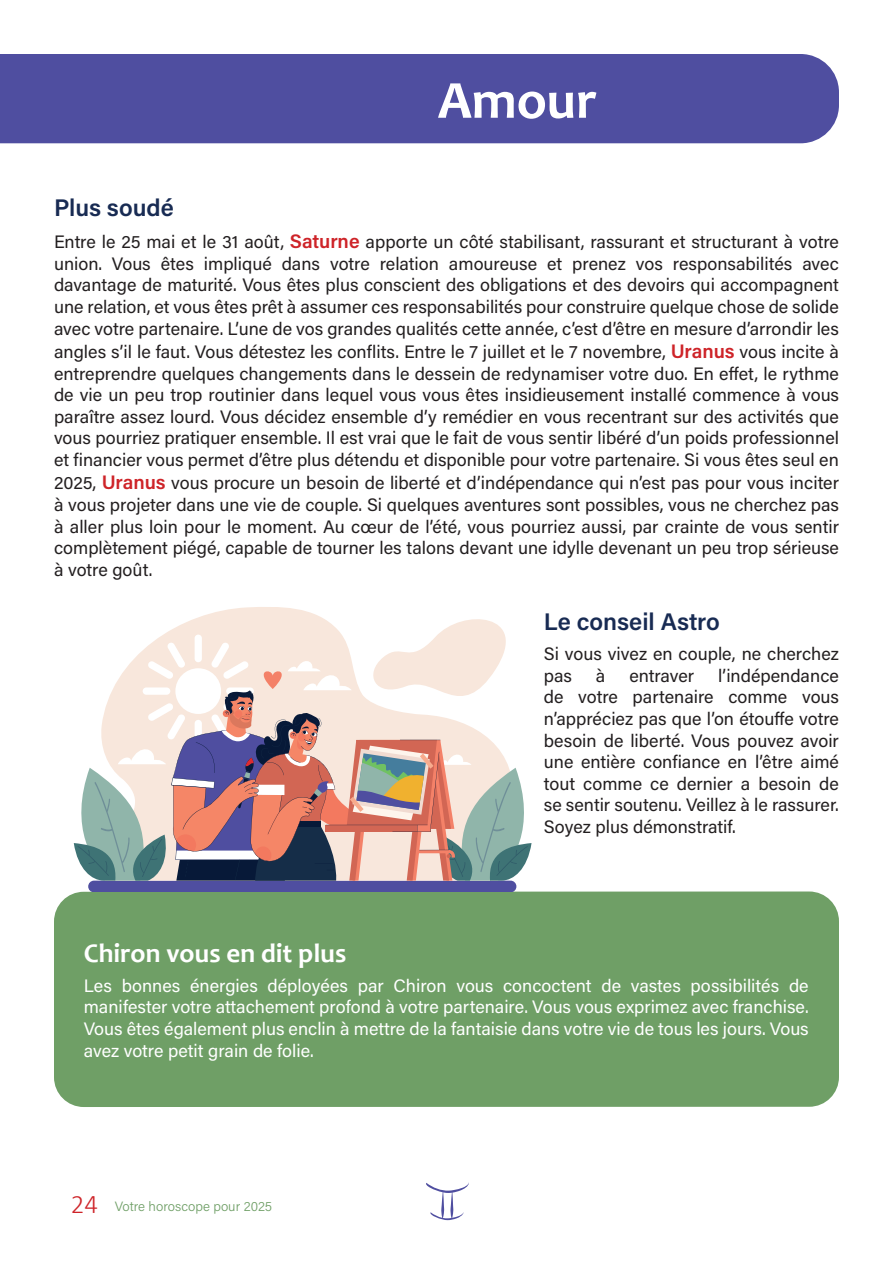
<style>
.page{position:relative;width:893px;height:1263px;background:#fff}
.page>*{position:absolute;margin:0;border:0;box-sizing:border-box;transform-origin:0 0}
.t1{font:700 54px "Candara";color:#fff}
.t2{font:700 27px "Candara";color:#fff}
.t3{font:600 24px "Acumin Pro";color:#182b53}
.t4{font:18px/21.6px "Acumin Pro";color:#231f20;text-align:justify}
.t5{font:18px/21.6px "Acumin Pro";color:#fff;text-align:justify}
.t6{font:300 13.5px "Acumin Pro";color:#6f9f66}
.s1{font-weight:600;font-size:19.5px;color:#ce2429}
.s2{font-family:"Calibri";font-size:27px;color:#ce2429}
</style>
<div class="page">
<svg style="left:426px;top:1182px;width:43px;height:38px"></svg>
<div style="left:54px;top:891px;width:785px;height:216px;background:#6f9f66;border-radius:30px"></div>
<div style="left:0;top:54px;width:839px;height:89px;background:#4f4ea0"></div>
<div style="left:88px;top:881px;width:428px;height:10px;background:#4f4ea0;border-radius:6px"></div>
<svg style="left:73px;top:607px;width:459px;height:274px"></svg>
<h1 class="t1" style="left:438px;top:66px;width:161px">Amour</h1>
<h3 class="t3" style="left:54px;top:191px;width:121px">Plus soudé</h3>
<p class="t4" style="left:54px;top:230px;width:786px">Entre le 25 mai et le 31 août, <span class="s1">Saturne</span> apporte un côté stabilisant, rassurant et structurant à votre union. Vous êtes impliqué dans votre relation amoureuse et prenez vos responsabilités avec davantage de maturité. Vous êtes plus conscient des obligations et des devoirs qui accompagnent une relation, et vous êtes prêt à assumer ces responsabilités pour construire quelque chose de solide avec votre partenaire. L’une de vos grandes qualités cette année, c’est d’être en mesure d’arrondir les</p>
<p class="t4" style="left:54px;top:340px;width:787px">angles s’il le faut. Vous détestez les conflits. Entre le 7 juillet et le 7 novembre, <span class="s1">Uranus</span> vous incite à entreprendre quelques changements dans le dessein de redynamiser votre duo. En effet, le rythme de vie un peu trop routinier dans lequel vous vous êtes insidieusement installé commence à vous paraître assez lourd. Vous décidez ensemble d’y remédier en vous recentrant sur des activités que vous pourriez pratiquer ensemble. Il est vrai que le fait de vous sentir libéré d’un poids professionnel et financier vous permet d’être plus détendu et disponible pour votre partenaire. Si vous êtes seul en</p>
<p class="t4" style="left:54px;top:471px;width:787px">2025, <span class="s1">Uranus</span> vous procure un besoin de liberté et d’indépendance qui n’est pas pour vous inciter à vous projeter dans une vie de couple. Si quelques aventures sont possibles, vous ne cherchez pas à aller plus loin pour le moment. Au cœur de l’été, vous pourriez aussi, par crainte de vous sentir complètement piégé, capable de tourner les talons devant une idylle devenant un peu trop sérieuse à votre goût.</p>
<h3 class="t3" style="left:544px;top:605px;width:178px">Le conseil Astro</h3>
<p class="t4" style="left:544px;top:642px;width:297px">Si vous vivez en couple, ne cherchez pas</p>
<p class="t4" style="left:544px;top:664px;width:297px;text-indent:174px">l’indépendance de votre partenaire comme vous n’appréciez pas que l’on étouffe votre besoin de liberté. Vous pouvez avoir une entière confiance en l’être aimé tout comme ce dernier a besoin de se sentir soutenu. Veillez à le rassurer.<br>Soyez plus démonstratif.</p>
<p class="t4" style="left:596px;top:664px;width:11px">à</p>
<p class="t4" style="left:629px;top:664px;width:66px">entraver</p>
<h2 class="t2" style="left:84px;top:936px;width:264px">Chiron vous en dit plus</h2>
<p class="t5" style="left:84px;top:974px;width:726px">Les bonnes énergies déployées par Chiron vous concoctent de vastes possibilités de manifester votre attachement profond à votre partenaire. Vous vous exprimez avec franchise.<br>Vous êtes également plus enclin à mettre de la fantaisie dans votre vie de tous les jours. Vous avez votre petit grain de folie.</p>
<p class="t6" style="left:71px;top:1196px;width:203px"><span class="s2">24</span> Votre horoscope pour 2025</p>
</div>
